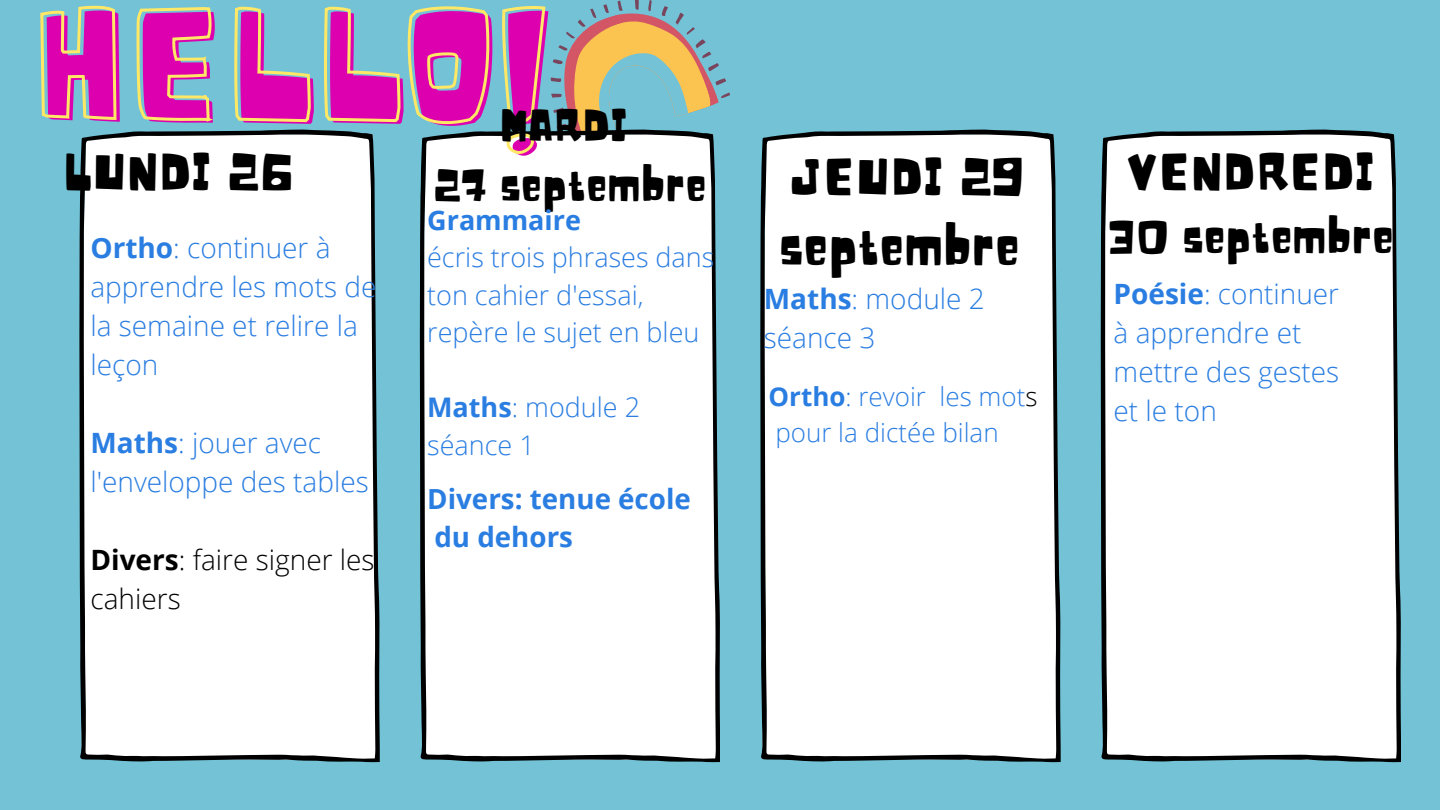
<style>
.page{position:relative;width:1440px;height:810px;background:#73c2d6}
.page>*{position:absolute;margin:0;border:0;box-sizing:border-box;transform-origin:0 0}
.t1{font:150px "Noot";color:#dd00ae}
.t2{font:50px/69.8px "Noot";color:#000}
.t3{font:49.7px "Noot";color:#000}
.t4{font:44px "Noot";color:#000}
.t5{font:43px/60px "Noot";color:#000;text-align:center}
.t6{font:300 28px/39px "Open Sans";color:#2a7de1}
.t7{font:300 28px/39px "Open Sans";color:#000}
.t8{font:700 27.7px/38.2px "Open Sans";color:#2a7de1}
.t9{font:300 27px/37.5px "Open Sans";color:#2a7de1}
.t10{font:700 27px "Open Sans";color:#2a7de1}
.t11{font:300 26px/36px "Open Sans";color:#2a7de1}
.s1{font-weight:700}
.s2{color:#000}
</style>
<div class="page">
<div style="left:80px;top:156px;width:300px;height:606px;background:#fff"></div>
<svg style="left:550px;top:0;width:180px;height:130px"></svg>
<div style="left:420px;top:130px;width:300px;height:632px;background:#fff"></div>
<div style="left:760px;top:130px;width:300px;height:632px;background:#fff"></div>
<div style="left:1101px;top:130px;width:300px;height:632px;background:#fff"></div>
<svg style="left:40px;top:5px;width:507px;height:151px"></svg>
<h1 class="t1" style="left:33px;top:-24px;width:522px">HELLO!</h1>
<h3 class="t5" style="left:433px;top:96px;width:275px">MARDI<br>27 septembre</h3>
<h3 class="t3" style="left:62px;top:141px;width:234px">LUNDI 26</h3>
<p class="t10" style="left:427px;top:201px;width:155px">Grammaire</p>
<p class="t9" style="left:427px;top:238px;width:289px">écris trois phrases dans ton cahier d'essai, repère le sujet en bleu</p>
<p class="t6" style="left:90px;top:227px;width:242px"><span class="s1">Ortho</span>: continuer à</p>
<p class="t6" style="left:90px;top:266px;width:287px">apprendre les mots de la semaine et relire la leçon</p>
<p class="t6" style="left:90px;top:422px;width:280px"><span class="s1">Maths</span>: jouer avec l'enveloppe des tables</p>
<p class="t7" style="left:90px;top:539px;width:286px"><span class="s1">Divers</span>: faire signer les cahiers</p>
<p class="t9" style="left:427px;top:388px;width:214px"><span class="s1">Maths</span>: module 2 séance 1</p>
<p class="t8" style="left:427px;top:479px;width:265px">Divers: tenue école du dehors</p>
<h2 class="t2" style="left:779px;top:142px;width:247px">JEUDI 29 septembre</h2>
<h2 class="t2" style="left:1126px;top:138px;width:251px">VENDREDI</h2>
<h3 class="t4" style="left:1108px;top:211px;width:287px">30 septembre</h3>
<p class="t6" style="left:764px;top:278px;width:222px"><span class="s1">Maths</span>: module 2 séance 3</p>
<p class="t6" style="left:1114px;top:274px;width:227px"><span class="s1">Poésie</span>: continuer à apprendre et mettre des gestes et le ton</p>
<p class="t11" style="left:769px;top:378px;width:270px"><span class="s1">Ortho</span>: revoir les mot<span class="s2">s </span>pour la dictée bilan</p>
</div>
